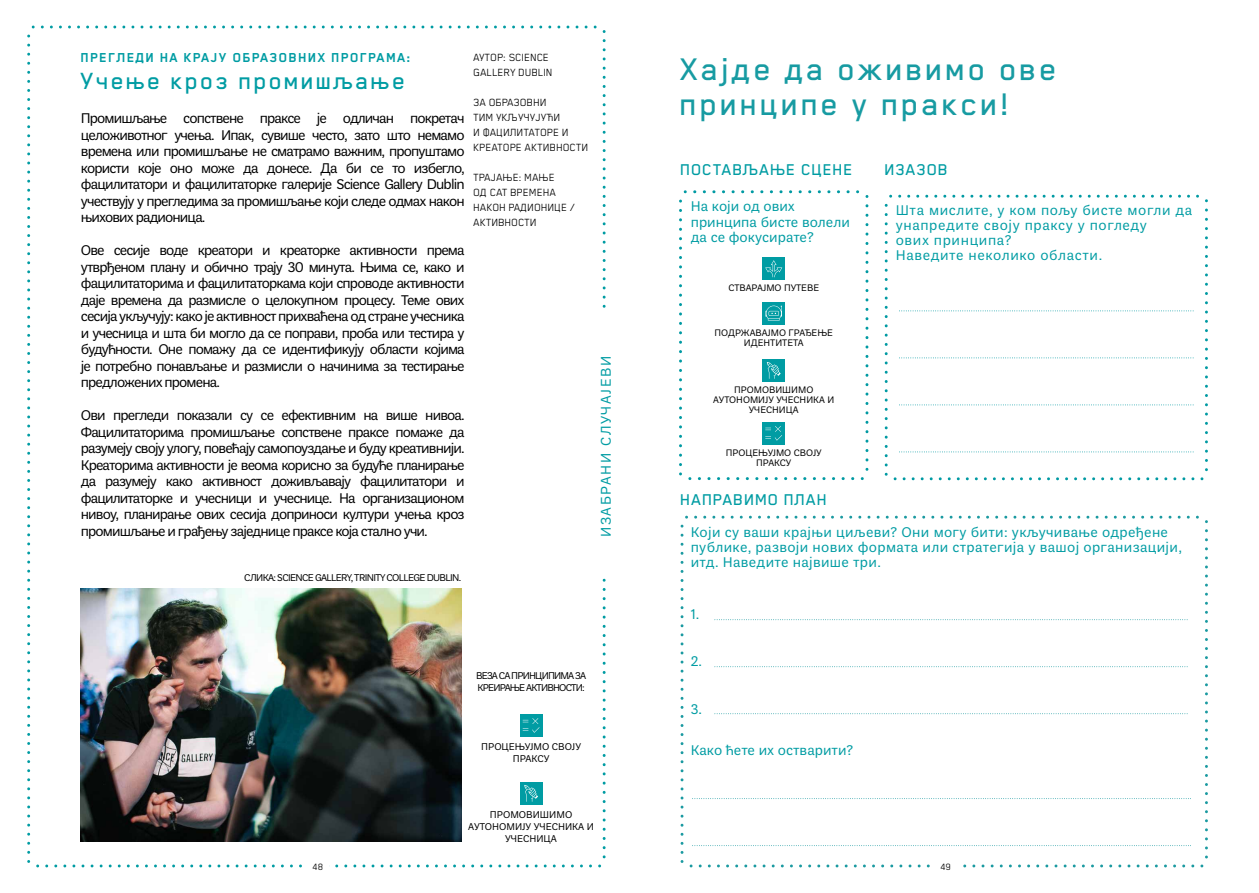
<style>
.page{position:relative;width:1259px;height:893px;background:#fff}
.page>*{position:absolute;margin:0;border:0;box-sizing:border-box;transform-origin:0 0}
.t1{font:500 36px/34.7px "Blender Pro";letter-spacing:.075em;color:#179ba2}
.t2{font:500 27px "Blender Pro";letter-spacing:.075em;color:#009ca3}
.t3{font:500 18px "Blender Pro";letter-spacing:.04em;color:#009ca3}
.t4{font:15px/16.5px "Plan Grotesque Pro";letter-spacing:-.06em;color:#000;text-align:justify}
.t5{font:15px/15px "Plan Grotesque Pro";letter-spacing:.02em;color:#009ca3}
.t6{font:15px/15px "Plan Grotesque Pro";letter-spacing:.04em;color:#009ca3}
.t7{font:15px/15px "Plan Grotesque Pro";color:#009ca3}
.t8{font:700 15px "Blender Pro";letter-spacing:.075em;color:#009ca3}
.t9{font:15px "Plan Grotesque Pro";letter-spacing:.105em;color:#009ca3}
.t10{font:12px/15px "Blender Pro";color:#000}
.t11{font:10.5px/12px "Plan Grotesque Pro";color:#000;text-align:center}
.t12{font:10.5px "Plan Grotesque Pro";letter-spacing:-.06em;color:#000}
.t13{font:10.5px/12px "Plan Grotesque Pro";letter-spacing:-.08em;color:#000}
.t14{font:10.5px "Blender Pro";color:#000}
.t15{font:10.05px/10.1px "Plan Grotesque Pro";color:#000;text-align:center}
</style>
<div class="page">
<svg style="left:602px;top:32px;width:3px;height:265px"></svg>
<svg style="left:33px;top:26px;width:553px;height:3px"></svg>
<svg style="left:27px;top:45px;width:3px;height:817px"></svg>
<svg style="left:47px;top:864px;width:553px;height:3px"></svg>
<svg style="left:602px;top:580px;width:3px;height:268px"></svg>
<svg style="left:680px;top:535px;width:3px;height:327px"></svg>
<svg style="left:700px;top:864px;width:503px;height:3px"></svg>
<svg style="left:1205px;top:522px;width:3px;height:326px"></svg>
<svg style="left:686px;top:516px;width:502px;height:3px"></svg>
<div style="left:306px;top:861px;width:23px;height:10px;background:#fff"></div>
<div style="left:934px;top:861px;width:23px;height:10px;background:#fff"></div>
<div style="left:520px;top:714px;width:22px;height:23px;background:#009ca3"></div>
<svg style="left:523px;top:718px;width:16px;height:15px"></svg>
<img style="left:81px;top:588px;width:380px;height:254px">
<div style="left:520px;top:782px;width:22px;height:22px;background:#009ca3"></div>
<svg style="left:524px;top:785px;width:14px;height:17px"></svg>
<div style="left:762px;top:422px;width:23px;height:22px;background:#009ca3"></div>
<svg style="left:765px;top:426px;width:17px;height:15px"></svg>
<div style="left:762px;top:359px;width:23px;height:22px;background:#009ca3"></div>
<svg style="left:767px;top:362px;width:13px;height:17px"></svg>
<svg style="left:715px;top:619px;width:473px;height:1px"></svg>
<svg style="left:715px;top:666px;width:473px;height:1px"></svg>
<svg style="left:715px;top:713px;width:473px;height:1px"></svg>
<svg style="left:692px;top:798px;width:499px;height:1px"></svg>
<svg style="left:692px;top:845px;width:499px;height:1px"></svg>
<svg style="left:679px;top:210px;width:3px;height:265px"></svg>
<svg style="left:699px;top:477px;width:164px;height:3px"></svg>
<svg style="left:865px;top:196px;width:3px;height:264px"></svg>
<svg style="left:685px;top:190px;width:163px;height:3px"></svg>
<svg style="left:884px;top:215px;width:3px;height:260px"></svg>
<svg style="left:904px;top:477px;width:299px;height:3px"></svg>
<svg style="left:1205px;top:201px;width:3px;height:259px"></svg>
<svg style="left:890px;top:195px;width:298px;height:3px"></svg>
<svg style="left:899px;top:310px;width:295px;height:1px"></svg>
<svg style="left:899px;top:358px;width:295px;height:1px"></svg>
<svg style="left:899px;top:405px;width:295px;height:1px"></svg>
<svg style="left:899px;top:452px;width:295px;height:1px"></svg>
<div style="left:762px;top:302px;width:23px;height:22px;background:#009ca3"></div>
<svg style="left:765px;top:306px;width:17px;height:14px"></svg>
<div style="left:762px;top:257px;width:23px;height:23px;background:#009ca3"></div>
<svg style="left:765px;top:260px;width:17px;height:17px"></svg>
<p class="t8" style="left:81px;top:50px;width:331px">ПРЕГЛЕДИ НА КРАЈУ ОБРАЗОВНИХ ПРОГРАМА:</p>
<h2 class="t2" style="left:81px;top:66px;width:326px">Учење кроз промишљање</h2>
<p class="t4" style="left:81px;top:109px;width:385px">Промишљање сопствене праксе је одличан покретач целоживотног учења. Ипак, сувише често, зато што немамо времена или промишљање не сматрамо важним, пропуштамо користи које оно може да донесе. Да би се то избегло, фацилитатори и фацилитаторке галерије Science Gallery Dublin учествују у прегледима за промишљање који следе одмах након њихових радионица.</p>
<p class="t4" style="left:81px;top:241px;width:385px">Ове сесије воде креатори и креаторке активности према утврђеном плану и обично трају 30 минута. Њима се, како и фацилитаторима и фацилитаторкама који спроводе активности даје времена да размисле о целокупном процесу. Теме ових сесија укључују: како је активност прихваћена од стране учесника и учесница и шта би могло да се поправи, проба или тестира у будућности. Оне помажу да се идентификују области којима је потребно понављање и размисли о начинима за тестирање предложених промена.</p>
<p class="t4" style="left:81px;top:406px;width:385px">Ови прегледи показали су се ефективним на више нивоа.<br>Фацилитаторима промишљање сопствене праксе помаже да разумеју своју улогу, повећају самопоуздање и буду креативнији.<br>Креаторима активности је веома корисно за будуће планирање да разумеју како активност доживљавају фацилитатори и фацилитаторке и учесници и учеснице. На организационом нивоу, планирање ових сесија доприноси култури учења кроз промишљање и грађењу заједнице праксе која стално учи.</p>
<p class="t12" style="left:244px;top:570px;width:218px">СЛИКА: SCIENCE GALLERY, TRINITY COLLEGE DUBLIN.</p>
<p class="t10" style="left:473px;top:49px;width:81px">АУТОР: SCIENCE<br>GALLERY DUBLIN</p>
<p class="t10" style="left:473px;top:94px;width:116px">ЗА ОБРАЗОВНИ<br>ТИМ УКЉУЧУЈУЋИ<br>И ФАЦИЛИТАТОРЕ И<br>КРЕАТОРЕ АКТИВНОСТИ</p>
<p class="t10" style="left:473px;top:169px;width:103px">ТРАЈАЊЕ: МАЊЕ<br>ОД САТ ВРЕМЕНА<br>НАКОН РАДИОНИЦЕ /<br>АКТИВНОСТИ</p>
<p class="t9" style="left:595px;top:537px;width:183px;rotate:-90deg">ИЗАБРАНИ СЛУЧАЈЕВИ</p>
<p class="t13" style="left:476px;top:669px;width:111px">ВЕЗА СА ПРИНЦИПИМА ЗА<br>КРЕИРАЊЕ АКТИВНОСТИ:</p>
<p class="t11" style="left:481px;top:740px;width:101px">ПРОЦЕЊУЈМО СВОЈУ<br>ПРАКСУ</p>
<p class="t11" style="left:468px;top:808px;width:127px">ПРОМОВИШИМО<br>АУТОНОМИЈУ УЧЕСНИКА И<br>УЧЕСНИЦА</p>
<h1 class="t1" style="left:680px;top:51px;width:378px">Хајде да оживимо ове принципе у пракси!</h1>
<p class="t3" style="left:680px;top:160px;width:174px">ПОСТАВЉАЊЕ СЦЕНЕ</p>
<p class="t7" style="left:691px;top:198px;width:161px">На који од ових принципа бисте волели да се фокусирате?</p>
<p class="t15" style="left:728px;top:282px;width:92px">СТВАРАЈМО ПУТЕВЕ</p>
<p class="t15" style="left:714px;top:327px;width:120px">ПОДРЖАВАЈМО ГРАЂЕЊЕ<br>ИДЕНТИТЕТА</p>
<p class="t15" style="left:713px;top:384px;width:122px">ПРОМОВИШИМО<br>АУТОНОМИЈУ УЧЕСНИКА И<br>УЧЕСНИЦА</p>
<p class="t15" style="left:726px;top:447px;width:97px">ПРОЦЕЊУЈМО СВОЈУ<br>ПРАКСУ</p>
<p class="t3" style="left:680px;top:490px;width:148px">НАПРАВИМО ПЛАН</p>
<p class="t3" style="left:884px;top:160px;width:65px">ИЗАЗОВ</p>
<p class="t6" style="left:895px;top:201px;width:298px">Шта мислите, у ком пољу бисте могли да унапредите своју праксу у погледу<br>ових принципа?<br>Наведите неколико области.</p>
<p class="t5" style="left:691px;top:524px;width:493px">Који су ваши крајњи циљеви? Они могу бити: укључивање одређене публике, развоји нових формата или стратегија у вашој организацији, итд. Наведите највише три.</p>
<p class="t5" style="left:691px;top:606px;width:10px">1.</p>
<p class="t5" style="left:691px;top:653px;width:13px">2.</p>
<p class="t5" style="left:691px;top:700px;width:13px">3.</p>
<p class="t7" style="left:691px;top:741px;width:164px">Како ћете их остварити?</p>
<p class="t14" style="left:312px;top:861px;width:13px">48</p>
<p class="t14" style="left:940px;top:861px;width:12px">49</p>
</div>
